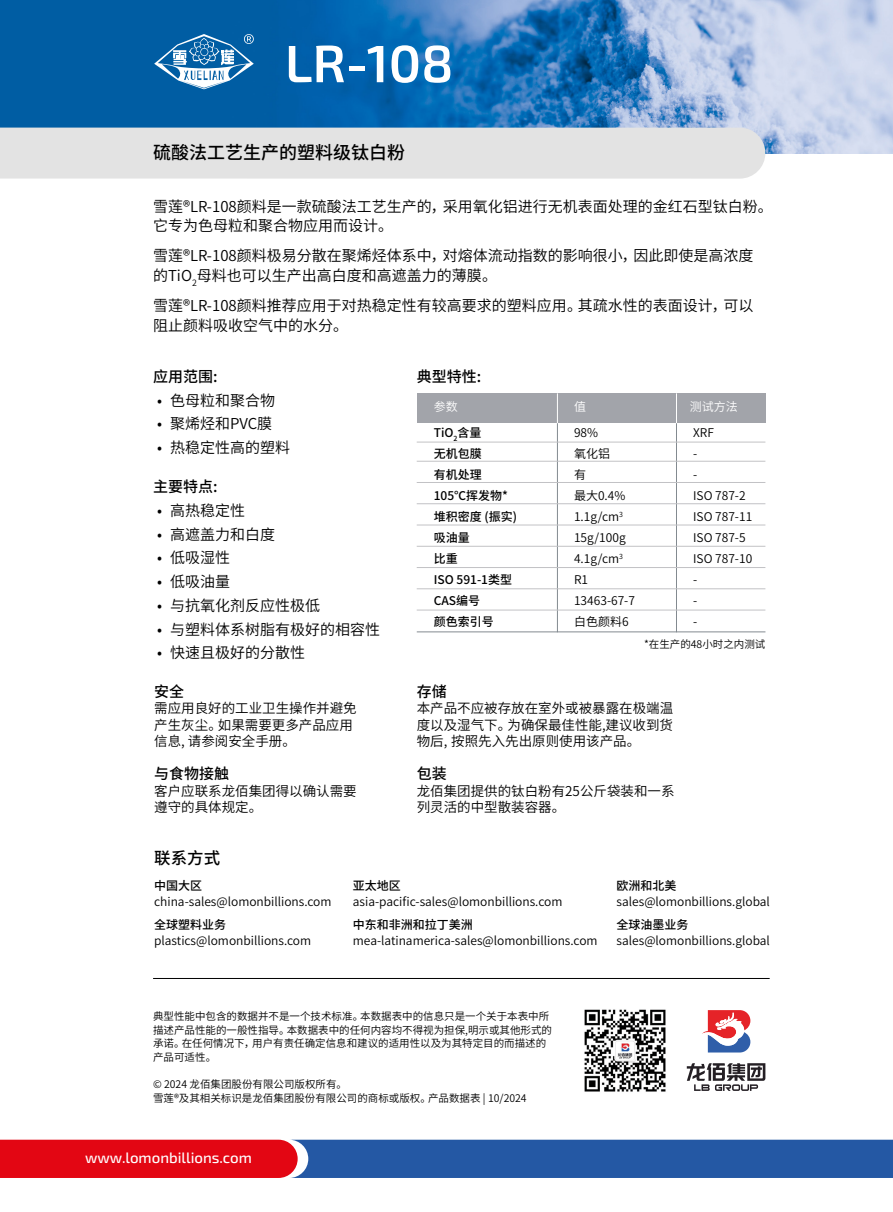
<style>
.page{position:relative;width:893px;height:1212px;background:#fff}
.page>*{position:absolute;margin:0;border:0;box-sizing:border-box;transform-origin:0 0}
.t1{font:600 52.5px "Exo 2";color:#fff}
.t2{font:500 18px "Source Han Sans CN";color:#000}
.t3{font:500 16.5px "Source Han Sans CN";color:#000}
.t4{font:15px/19.5px "Source Han Sans CN";color:#000}
.t5{font:500 15px "Source Han Sans CN";color:#000}
.t6{font:500 15px "Exo 2";color:#fff}
.t7{font:13.5px/16.5px "Source Han Sans CN";color:#000}
.t8{font:12px/21px "Source Han Sans CN";color:#000}
.t9{font:500 12px/21px "Source Han Sans CN";color:#000}
.t10{font:12px "Source Han Sans CN";color:#fff}
.t11{font:10.5px/13.5px "Source Han Sans CN";color:#000}
</style>
<div class="page">
<img style="left:0;top:0;width:893px;height:153px">
<div style="left:0;top:128px;width:765px;height:51px;background:#e3e3e3"></div>
<svg style="left:0;top:1140px;width:893px;height:38px;background:#653f75"></svg>
<div style="left:417px;top:393px;width:348px;height:30px;background:#a2a4aa"></div>
<hr style="left:676px;top:423px;width:1px;height:209px;background:#838a90">
<hr style="left:557px;top:423px;width:1px;height:209px;background:#838a90">
<svg style="left:687px;top:1063px;width:78px;height:28px"></svg>
<svg style="left:702px;top:1010px;width:48px;height:42px"></svg>
<hr style="left:153px;top:978px;width:617px;height:1px;background:#000">
<svg style="left:154px;top:34px;width:100px;height:55px"></svg>
<img style="left:584px;top:1009px;width:82px;height:83px">
<hr style="left:676px;top:393px;width:1px;height:30px;background:#fff">
<hr style="left:557px;top:393px;width:1px;height:30px;background:#fff">
<hr style="left:417px;top:442px;width:348px;height:1px;background:#c2c2c5">
<hr style="left:417px;top:461px;width:348px;height:1px;background:#c2c2c5">
<hr style="left:417px;top:482px;width:348px;height:1px;background:#c2c2c5">
<hr style="left:417px;top:503px;width:348px;height:1px;background:#c2c2c5">
<hr style="left:417px;top:525px;width:348px;height:1px;background:#c2c2c5">
<hr style="left:417px;top:546px;width:348px;height:1px;background:#c2c2c5">
<hr style="left:417px;top:567px;width:348px;height:1px;background:#c2c2c5">
<hr style="left:417px;top:588px;width:348px;height:1px;background:#c2c2c5">
<hr style="left:417px;top:610px;width:348px;height:1px;background:#c2c2c5">
<hr style="left:417px;top:631px;width:348px;height:1px;background:#838a90">
<h1 class="t1" style="left:285px;top:27px;width:170px">LR-108</h1>
<h2 class="t2" style="left:153px;top:142px;width:254px">硫酸法工艺生产的塑料级钛白粉</h2>
<p class="t4" style="left:153px;top:197px;width:621px">雪莲®LR-108颜料是一款硫酸法工艺生产的，采用氧化铝进行无机表面处理的金红石型钛白粉。它专为色母粒和聚合物应用而设计。</p>
<p class="t4" style="left:153px;top:246px;width:602px">雪莲®LR-108颜料极易分散在聚烯烃体系中，对熔体流动指数的影响很小，因此即使是高浓度的TiO<sub>2</sub>母料也可以生产出高白度和高遮盖力的薄膜。</p>
<p class="t4" style="left:153px;top:296px;width:602px">雪莲®LR-108颜料推荐应用于对热稳定性有较高要求的塑料应用。其疏水性的表面设计，可以阻止颜料吸收空气中的水分。</p>
<p class="t5" style="left:153px;top:368px;width:66px">应用范围:</p>
<p class="t4" style="left:157px;top:391px;width:119px">• 色母粒和聚合物</p>
<p class="t4" style="left:157px;top:414px;width:116px">• 聚烯烃和PVC膜</p>
<p class="t4" style="left:157px;top:438px;width:134px">• 热稳定性高的塑料</p>
<p class="t5" style="left:153px;top:478px;width:66px">主要特点:</p>
<p class="t4" style="left:157px;top:501px;width:89px">• 高热稳定性</p>
<p class="t4" style="left:157px;top:525px;width:119px">• 高遮盖力和白度</p>
<p class="t4" style="left:157px;top:548px;width:74px">• 低吸湿性</p>
<p class="t4" style="left:157px;top:572px;width:74px">• 低吸油量</p>
<p class="t4" style="left:157px;top:596px;width:164px">• 与抗氧化剂反应性极低</p>
<p class="t4" style="left:157px;top:620px;width:224px">• 与塑料体系树脂有极好的相容性</p>
<p class="t4" style="left:157px;top:643px;width:149px">• 快速且极好的分散性</p>
<p class="t5" style="left:154px;top:683px;width:31px">安全</p>
<p class="t7" style="left:154px;top:700px;width:204px">需应用良好的工业卫生操作并避免产生灰尘。如果需要更多产品应用信息, 请参阅安全手册。</p>
<p class="t5" style="left:154px;top:765px;width:76px">与食物接触</p>
<p class="t7" style="left:154px;top:783px;width:204px">客户应联系龙佰集团得以确认需要遵守的具体规定。</p>
<h3 class="t3" style="left:154px;top:848px;width:67px">联系方式</h3>
<p class="t5" style="left:417px;top:368px;width:66px">典型特性:</p>
<p class="t10" style="left:434px;top:400px;width:25px">参数</p>
<p class="t10" style="left:574px;top:400px;width:13px">值</p>
<p class="t10" style="left:690px;top:400px;width:49px">测试方法</p>
<p class="t9" style="left:434px;top:422px;width:85px">TiO<sub>2</sub>含量<br>无机包膜<br>有机处理<br>105℃挥发物*堆积密度 (振实)吸油量<br>比重<br>ISO 591-1类型<br>CAS编号<br>颜色索引号</p>
<p class="t8" style="left:693px;top:422px;width:61px">XRF<br>-<br>-<br>ISO 787-2<br>ISO 787-11<br>ISO 787-5<br>ISO 787-10 -<br>-<br>-</p>
<p class="t8" style="left:574px;top:422px;width:62px">98%<br>氧化铝<br>有<br>最大0.4%<br>1.1g/cm<sup>3<br></sup>15g/100g<br>4.1g/cm<sup>3<br></sup>R1<br>13463-67-7白色颜料6</p>
<p class="t11" style="left:644px;top:638px;width:123px">*在生产的48小时之内测试</p>
<p class="t5" style="left:417px;top:683px;width:31px">存储</p>
<p class="t7" style="left:417px;top:700px;width:258px;text-align:justify">本产品不应被存放在室外或被暴露在极端温度以及湿气下。为确保最佳性能,建议收到货物后, 按照先入先出原则使用该产品。</p>
<p class="t5" style="left:417px;top:765px;width:31px">包装</p>
<p class="t7" style="left:417px;top:783px;width:259px">龙佰集团提供的钛白粉有25公斤袋装和一系列灵活的中型散装容器。</p>
<p class="t9" style="left:154px;top:875px;width:49px">中国大区</p>
<p class="t8" style="left:154px;top:892px;width:179px">china-sales@lomonbillions.com</p>
<p class="t9" style="left:154px;top:914px;width:73px">全球塑料业务</p>
<p class="t8" style="left:154px;top:931px;width:159px">plastics@lomonbillions.com</p>
<p class="t9" style="left:353px;top:875px;width:49px">亚太地区</p>
<p class="t8" style="left:353px;top:892px;width:211px">asia-pacific-sales@lomonbillions.com</p>
<p class="t9" style="left:353px;top:914px;width:121px">中东和非洲和拉丁美洲</p>
<p class="t8" style="left:353px;top:931px;width:246px">mea-latinamerica-sales@lomonbillions.com</p>
<p class="t9" style="left:617px;top:875px;width:61px">欧洲和北美</p>
<p class="t8" style="left:617px;top:892px;width:155px">sales@lomonbillions.global</p>
<p class="t9" style="left:617px;top:914px;width:73px">全球油墨业务</p>
<p class="t8" style="left:617px;top:931px;width:155px">sales@lomonbillions.global</p>
<p class="t11" style="left:153px;top:1010px;width:400px">典型性能中包含的数据并不是一个技术标准。本数据表中的信息只是一个关于本表中所描述产品性能的一般性指导。本数据表中的任何内容均不得视为担保,明示或其他形式的承诺。在任何情况下，用户有责任确定信息和建议的适用性以及为其特定目的而描述的产品可适性。</p>
<p class="t11" style="left:153px;top:1077px;width:375px">© 2024 龙佰集团股份有限公司版权所有。<br>雪莲®及其相关标识是龙佰集团股份有限公司的商标或版权。产品数据表 | 10/2024</p>
<p class="t6" style="left:85px;top:1147px;width:168px">www.lomonbillions.com</p>
</div>
